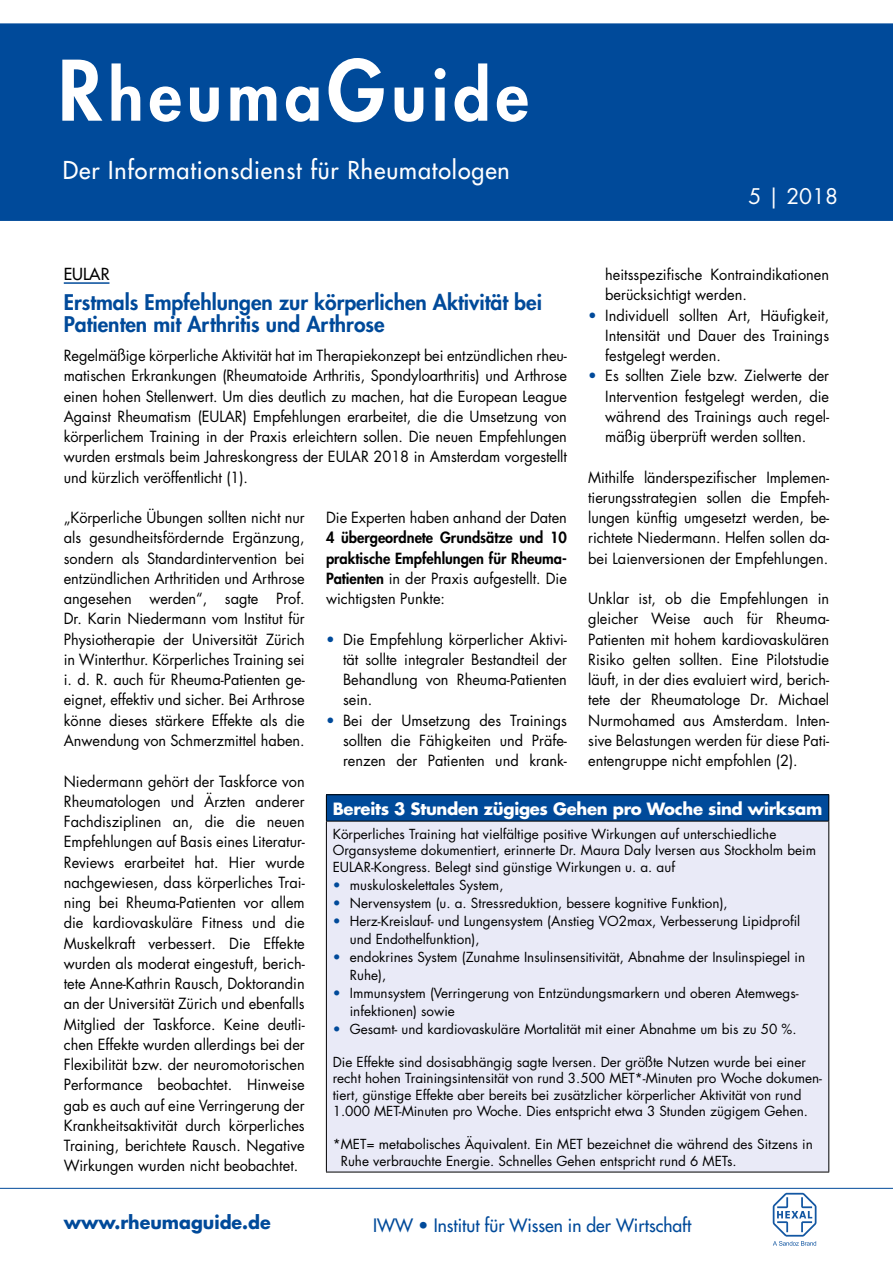
<style>
.page{position:relative;width:893px;height:1263px;background:#fff}
.page>*{position:absolute;margin:0;border:0;box-sizing:border-box;transform-origin:0 0}
.t1{font:800 67.5px "Futura Std";letter-spacing:.08em;color:#fff}
.t2{font:500 24px "Futura Std";letter-spacing:.04em;color:#fff}
.t3{font:800 21px/22.5px "Futura Std";color:#004a9a}
.t4{font:21px "Futura Std";color:#fff}
.t5{font:500 18px "Futura Std";color:#004a9a}
.t6{font:700 18px "Futura Std";color:#004a9a}
.t7{font:700 16.5px "Futura Std";letter-spacing:-.02em;color:#fff}
.t8{font:500 16.2px "Futura Std";color:#000}
.t9{font:15px/20.2px "Futura Std";color:#000;text-align:justify}
.t10{font:800 15px/20.2px "Futura Std";color:#000;text-align:justify}
.t11{font:13.5px/16.5px "Futura Std";color:#000}
.s1{font-size:81px}
.s2{color:#004a9a}
.s3{font-weight:400}
</style>
<div class="page">
<svg style="left:773px;top:1193px;width:43px;height:53px"></svg>
<div style="left:0;top:23px;width:893px;height:192px;background:#004a9a"></div>
<hr style="left:64px;top:282px;width:45px;height:2px;background:#004a9a">
<hr style="left:0;top:1188px;width:893px;height:1px;background:#004a9a">
<div style="left:0;top:215px;width:893px;height:6px;background:#004a9a"></div>
<div style="left:326px;top:795px;width:503px;height:26px;background:#004a9a"></div>
<div style="left:326px;top:821px;width:503px;height:351px;background:#e9eaf7"></div>
<hr style="left:326px;top:794px;width:503px;height:1px;background:#000">
<svg style="left:326px;top:795px;width:1px;height:26px"></svg>
<svg style="left:828px;top:795px;width:1px;height:26px"></svg>
<hr style="left:326px;top:821px;width:503px;height:1px;background:#000">
<hr style="left:326px;top:821px;width:1px;height:351px;background:#000">
<hr style="left:828px;top:821px;width:1px;height:351px;background:#000">
<hr style="left:326px;top:1172px;width:503px;height:1px;background:#000">
<h1 class="t1" style="left:58px;top:53px;width:472px"><span class="s1">R</span>heuma<span class="s1">G</span>uide</h1>
<h2 class="t2" style="left:63px;top:155px;width:449px">Der Informationsdienst für Rheumatologen</h2>
<h3 class="t4" style="left:748px;top:183px;width:91px">5 | 2018</h3>
<p class="t8" style="left:64px;top:264px;width:47px">EULAR</p>
<h3 class="t3" style="left:64px;top:291px;width:480px">Erstmals Empfehlungen zur körperlichen Aktivität bei<br>Patienten mit Arthritis und Arthrose</h3>
<p class="t9" style="left:64px;top:346px;width:505px">Regelmäßige körperliche Aktivität hat im Therapiekonzept bei entzündlichen rheu&shy;matischen Erkrankungen (Rheumatoide Arthritis, Spondyloarthritis) und Arthrose einen hohen Stellenwert. Um dies deutlich zu machen, hat die European League Against Rheumatism (EULAR) Empfehlungen erarbeitet, die die Umsetzung von körperlichem Training in der Praxis erleichtern sollen. Die neuen Empfehlungen wurden erstmals beim Jahreskongress der EULAR 2018 in Amsterdam vorgestellt und kürzlich veröffentlicht (1).</p>
<p class="t9" style="left:64px;top:508px;width:242px">„Körperliche Übungen sollten nicht nur als gesundheitsfördernde Ergänzung, sondern als Standardintervention bei entzündlichen Arthritiden und Arthrose angesehen werden“, sagte Prof.<br>Dr. Karin Niedermann vom Institut für Physiotherapie der Universität Zürich in Winterthur. Körperliches Training sei i. d. R. auch für Rheuma-Patienten ge&shy;eignet, effektiv und sicher. Bei Arthrose könne dieses stärkere Effekte als die Anwendung von Schmerzmittel haben.</p>
<p class="t9" style="left:64px;top:771px;width:242px">Niedermann gehört der Taskforce von Rheumatologen und Ärzten anderer Fachdisziplinen an, die die neuen Empfehlungen auf Basis eines Literatur-Reviews erarbeitet hat. Hier wurde nachgewiesen, dass körperliches Trai&shy;ning bei Rheuma-Patienten vor allem die kardiovaskuläre Fitness und die Muskelkraft verbessert. Die Effekte wurden als moderat eingestuft, berich&shy;tete Anne-Kathrin Rausch, Doktorandin an der Universität Zürich und ebenfalls Mitglied der Taskforce. Keine deutli&shy;chen Effekte wurden allerdings bei der Flexibilität bzw. der neuromotorischen Performance beobachtet. Hinweise gab es auch auf eine Verringerung der Krankheitsaktivität durch körperliches Training, berichtete Rausch. Negative Wirkungen wurden nicht beobachtet.</p>
<p class="t9" style="left:605px;top:265px;width:225px">heitsspezifische Kontraindikationen berücksichtigt werden.</p>
<p class="t9" style="left:605px;top:305px;width:225px;text-indent:-17px"><span class="s2">•</span> Individuell sollten Art, Häufigkeit, Intensität und Dauer des Trainings festgelegt werden.</p>
<p class="t9" style="left:605px;top:366px;width:225px;text-indent:-17px"><span class="s2">•</span> Es sollten Ziele bzw. Zielwerte der Intervention festgelegt werden, die während des Trainings auch regel&shy;mäßig überprüft werden sollten.</p>
<p class="t9" style="left:588px;top:467px;width:242px">Mithilfe länderspezifischer Implemen&shy;tierungsstrategien sollen die Empfeh&shy;lungen künftig umgesetzt werden, be&shy;richtete Niedermann. Helfen sollen da&shy;bei Laienversionen der Empfehlungen.</p>
<p class="t9" style="left:588px;top:589px;width:242px">Unklar ist, ob die Empfehlungen in gleicher Weise auch für Rheuma-Patienten mit hohem kardiovaskulären Risiko gelten sollten. Eine Pilotstudie läuft, in der dies evaluiert wird, berich&shy;tete der Rheumatologe Dr. Michael Nurmohamed aus Amsterdam. Inten&shy;sive Belastungen werden für diese Pati&shy;entengruppe nicht empfohlen (2).</p>
<p class="t7" style="left:333px;top:797px;width:491px">Bereits 3 Stunden zügiges Gehen pro Woche sind wirksam</p>
<p class="t11" style="left:333px;top:825px;width:485px">Körperliches Training hat vielfältige positive Wirkungen auf unterschiedliche<br>Organsysteme dokumentiert, erinnerte Dr. Maura Daly Iversen aus Stockholm beim<br>EULAR-Kongress. Belegt sind günstige Wirkungen u. a. auf</p>
<p class="t11" style="left:333px;top:876px;width:172px"><span class="s2">•</span> muskuloskelettales System,</p>
<p class="t11" style="left:333px;top:894px;width:396px"><span class="s2">•</span> Nervensystem (u. a. Stressreduktion, bessere kognitive Funktion),</p>
<p class="t11" style="left:350px;top:912px;width:452px;line-height:18px;text-indent:-17px"><span class="s2">•</span> Herz-Kreislauf- und Lungensystem (Anstieg VO2max, Verbesserung Lipidprofil und Endothelfunktion),</p>
<p class="t11" style="left:350px;top:948px;width:457px;line-height:18px;text-indent:-17px"><span class="s2">•</span> endokrines System (Zunahme Insulinsensitivität, Abnahme der Insulinspiegel in<br>Ruhe),</p>
<p class="t11" style="left:350px;top:984px;width:450px;line-height:18px;text-indent:-17px"><span class="s2">•</span> Immunsystem (Verringerung von Entzündungsmarkern und oberen Atemwegs&shy;infektionen) sowie</p>
<p class="t11" style="left:333px;top:1020px;width:465px"><span class="s2">•</span> Gesamt- und kardiovaskuläre Mortalität mit einer Abnahme um bis zu 50 %.</p>
<p class="t11" style="left:333px;top:1053px;width:491px">Die Effekte sind dosisabhängig sagte Iversen. Der größte Nutzen wurde bei einer recht hohen Trainingsintensität von rund 3.500 MET*-Minuten pro Woche dokumen&shy;tiert, günstige Effekte aber bereits bei zusätzlicher körperlicher Aktivität von rund 1.000 MET-Minuten pro Woche. Dies entspricht etwa 3 Stunden zügigem Gehen.</p>
<p class="t11" style="left:341px;top:1136px;width:474px;text-indent:-8px">*MET= metabolisches Äquivalent. Ein MET bezeichnet die während des Sitzens in<br>Ruhe verbrauchte Energie. Schnelles Gehen entspricht rund 6 METs.</p>
<p class="t9" style="left:326px;top:508px;width:242px">Die Experten haben anhand der Daten</p>
<p class="t10" style="left:326px;top:528px;width:242px">4 übergeordnete Grundsätze und 10 praktische Empfehlungen für Rheuma-Patienten <span class="s3">in der Praxis aufgestellt. Die wichtigsten Punkte:</span></p>
<p class="t9" style="left:343px;top:629px;width:225px;text-indent:-17px"><span class="s2">•</span> Die Empfehlung körperlicher Aktivi&shy;tät sollte integraler Bestandteil der Behandlung von Rheuma-Patienten sein.</p>
<p class="t9" style="left:343px;top:710px;width:225px;text-indent:-17px"><span class="s2">•</span> Bei der Umsetzung des Trainings sollten die Fähigkeiten und Präfe&shy;renzen der Patienten und krank-</p>
<p class="t6" style="left:64px;top:1210px;width:209px">www.rheumaguide.de</p>
<p class="t5" style="left:373px;top:1214px;width:320px">IWW • Institut für Wissen in der Wirtschaft</p>
</div>
